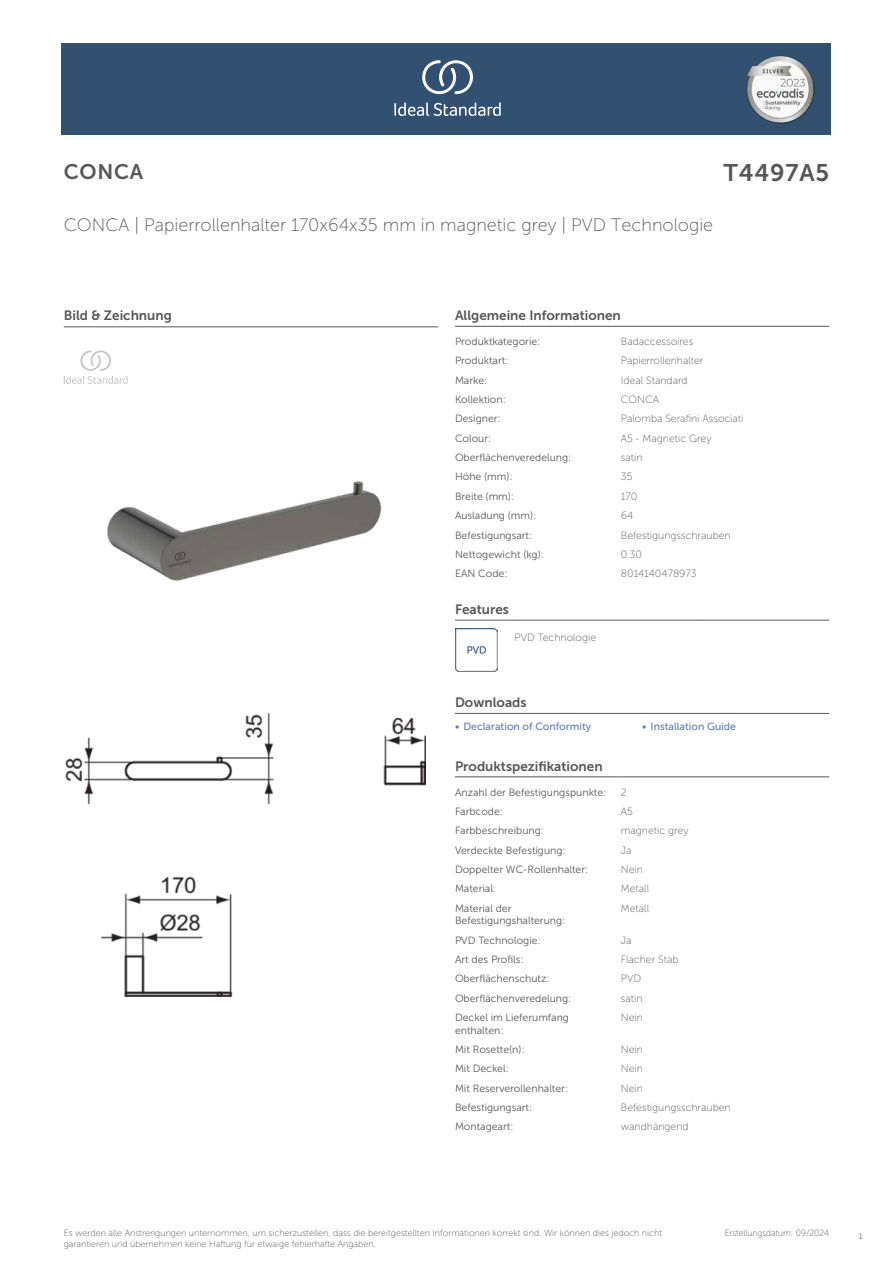
<style>
.page{position:relative;width:893px;height:1263px;background:#fff}
.page>*{position:absolute;margin:0;border:0;box-sizing:border-box;transform-origin:0 0}
.t1{font:24px "Museo Sans 700";letter-spacing:.035em;color:#575756}
.t2{font:21px "Museo Sans 700";letter-spacing:.035em;color:#575756}
.t3{font:18px "Museo Sans 100";color:#575756}
.t4{font:13.5px "Museo Sans 700";color:#575756}
.t5{font:10.5px/12.6px "Museo Sans 300";color:#575756}
.t6{font:10.5px "Museo Sans 100";color:#575756}
.t7{font:10.5px "Museo Sans 500";color:#5b7ebf}
.t8{font:9px/10.8px "Museo Sans 100";color:#575756}
.t9{font:9px "Museo Sans 100";color:#575756;scale:.95 1}
.t10{font:300 9px "Calibri";color:#575756;scale:.95 1}
</style>
<div class="page">
<div style="left:62px;top:43px;width:769px;height:91px;background:#325070"></div>
<hr style="left:455px;top:326px;width:166px;height:1px;background:#575756">
<hr style="left:621px;top:326px;width:208px;height:1px;background:#575756">
<hr style="left:455px;top:620px;width:59px;height:1px;background:#575756">
<hr style="left:514px;top:620px;width:128px;height:1px;background:#575756">
<hr style="left:642px;top:620px;width:60px;height:1px;background:#575756">
<hr style="left:702px;top:620px;width:127px;height:1px;background:#575756">
<img style="left:455px;top:629px;width:42px;height:42px">
<hr style="left:455px;top:713px;width:187px;height:1px;background:#575756">
<hr style="left:642px;top:713px;width:187px;height:1px;background:#575756">
<hr style="left:455px;top:777px;width:166px;height:1px;background:#575756">
<hr style="left:621px;top:777px;width:208px;height:1px;background:#575756">
<img style="left:65px;top:714px;width:360px;height:282px">
<hr style="left:64px;top:327px;width:374px;height:1px;background:#575756">
<svg style="left:64px;top:350px;width:64px;height:34px"></svg>
<img style="left:107px;top:481px;width:275px;height:100px">
<svg style="left:394px;top:102px;width:107px;height:14px"></svg>
<svg style="left:422px;top:60px;width:51px;height:34px"></svg>
<img style="left:746px;top:56px;width:68px;height:67px">
<h2 class="t2" style="left:64px;top:160px;width:81px">CONCA</h2>
<h1 class="t1" style="left:723px;top:160px;width:107px">T4497A5</h1>
<h3 class="t3" style="left:64px;top:215px;width:651px">CONCA | Papierrollenhalter 170x64x35 mm in magnetic grey | PVD Technologie</h3>
<p class="t4" style="left:64px;top:308px;width:110px">Bild &amp; Zeichnung</p>
<p class="t4" style="left:455px;top:308px;width:167px">Allgemeine Informationen</p>
<p class="t5" style="left:455px;top:335px;width:87px">Produktkategorie:</p>
<p class="t6" style="left:621px;top:336px;width:74px">Badaccessoires</p>
<p class="t5" style="left:455px;top:354px;width:55px">Produktart:</p>
<p class="t6" style="left:621px;top:355px;width:84px">Papierrollenhalter</p>
<p class="t5" style="left:455px;top:374px;width:34px">Marke:</p>
<p class="t6" style="left:621px;top:374px;width:68px">Ideal Standard</p>
<p class="t5" style="left:455px;top:393px;width:52px">Kollektion:</p>
<p class="t6" style="left:621px;top:394px;width:40px">CONCA</p>
<p class="t5" style="left:455px;top:413px;width:47px">Designer:</p>
<p class="t6" style="left:621px;top:413px;width:124px">Palomba Serafini Associati</p>
<p class="t5" style="left:455px;top:432px;width:38px">Colour:</p>
<p class="t6" style="left:621px;top:433px;width:92px">A5 - Magnetic Grey</p>
<p class="t5" style="left:455px;top:451px;width:118px">Oberflächenveredelung:</p>
<p class="t6" style="left:621px;top:452px;width:23px">satin</p>
<p class="t5" style="left:455px;top:471px;width:59px">Höhe (mm):</p>
<p class="t6" style="left:621px;top:471px;width:13px">35</p>
<p class="t5" style="left:455px;top:490px;width:61px">Breite (mm):</p>
<p class="t6" style="left:621px;top:491px;width:18px">170</p>
<p class="t5" style="left:455px;top:509px;width:83px">Ausladung (mm):</p>
<p class="t6" style="left:621px;top:510px;width:14px">64</p>
<p class="t5" style="left:455px;top:529px;width:79px">Befestigungsart:</p>
<p class="t6" style="left:621px;top:529px;width:111px">Befestigungsschrauben</p>
<p class="t5" style="left:455px;top:548px;width:90px">Nettogewicht (kg):</p>
<p class="t6" style="left:621px;top:549px;width:23px">0.30</p>
<p class="t5" style="left:455px;top:567px;width:54px">EAN Code:</p>
<p class="t6" style="left:621px;top:568px;width:77px">8014140478973</p>
<p class="t4" style="left:455px;top:602px;width:55px">Features</p>
<p class="t6" style="left:514px;top:632px;width:83px">PVD Technologie</p>
<p class="t4" style="left:455px;top:695px;width:73px">Downloads</p>
<p class="t7" style="left:455px;top:721px;width:138px">• Declaration of Conformity</p>
<p class="t7" style="left:642px;top:721px;width:95px">• Installation Guide</p>
<p class="t4" style="left:455px;top:758px;width:149px">Produktspezifikationen</p>
<p class="t5" style="left:455px;top:786px;width:153px">Anzahl der Befestigungspunkte:</p>
<p class="t6" style="left:621px;top:786px;width:7px">2</p>
<p class="t5" style="left:455px;top:805px;width:49px">Farbcode:</p>
<p class="t6" style="left:621px;top:806px;width:14px">A5</p>
<p class="t5" style="left:455px;top:824px;width:90px">Farbbeschreibung:</p>
<p class="t6" style="left:621px;top:825px;width:69px">magnetic grey</p>
<p class="t5" style="left:455px;top:844px;width:112px">Verdeckte Befestigung:</p>
<p class="t6" style="left:621px;top:844px;width:12px">Ja</p>
<p class="t5" style="left:455px;top:863px;width:135px">Doppelter WC-Rollenhalter:</p>
<p class="t6" style="left:621px;top:864px;width:24px">Nein</p>
<p class="t5" style="left:455px;top:882px;width:43px">Material:</p>
<p class="t6" style="left:621px;top:883px;width:30px">Metall</p>
<p class="t5" style="left:455px;top:902px;width:112px">Material der<br>Befestigungshalterung:</p>
<p class="t6" style="left:621px;top:902px;width:30px">Metall</p>
<p class="t5" style="left:455px;top:934px;width:87px">PVD Technologie:</p>
<p class="t6" style="left:621px;top:934px;width:12px">Ja</p>
<p class="t5" style="left:455px;top:953px;width:70px">Art des Profils:</p>
<p class="t6" style="left:621px;top:954px;width:59px">Flacher Stab</p>
<p class="t5" style="left:455px;top:972px;width:96px">Oberflächenschutz:</p>
<p class="t6" style="left:621px;top:973px;width:22px">PVD</p>
<p class="t5" style="left:455px;top:992px;width:118px">Oberflächenveredelung:</p>
<p class="t6" style="left:621px;top:992px;width:23px">satin</p>
<p class="t5" style="left:455px;top:1011px;width:116px">Deckel im Lieferumfang enthalten:</p>
<p class="t6" style="left:621px;top:1012px;width:24px">Nein</p>
<p class="t5" style="left:455px;top:1043px;width:71px">Mit Rosette(n):</p>
<p class="t6" style="left:621px;top:1044px;width:24px">Nein</p>
<p class="t5" style="left:455px;top:1062px;width:55px">Mit Deckel:</p>
<p class="t6" style="left:621px;top:1063px;width:24px">Nein</p>
<p class="t5" style="left:455px;top:1082px;width:115px">Mit Reserverollenhalter:</p>
<p class="t6" style="left:621px;top:1082px;width:24px">Nein</p>
<p class="t5" style="left:455px;top:1101px;width:79px">Befestigungsart:</p>
<p class="t6" style="left:621px;top:1102px;width:111px">Befestigungsschrauben</p>
<p class="t5" style="left:455px;top:1120px;width:60px">Montageart:</p>
<p class="t6" style="left:621px;top:1121px;width:69px">wandhängend</p>
<p class="t8" style="left:64px;top:1227px;width:600px">Es werden alle Anstrengungen unternommen, um sicherzustellen, dass die bereitgestellten Informationen korrekt sind. Wir können dies jedoch nicht garantieren und übernehmen keine Haftung für etwaige fehlerhafte Angaben.</p>
<p class="t9" style="left:725px;top:1228px;width:111px">Erstellungsdatum: 09/2024</p>
<p class="t10" style="left:858px;top:1230px;width:6px">1</p>
</div>
